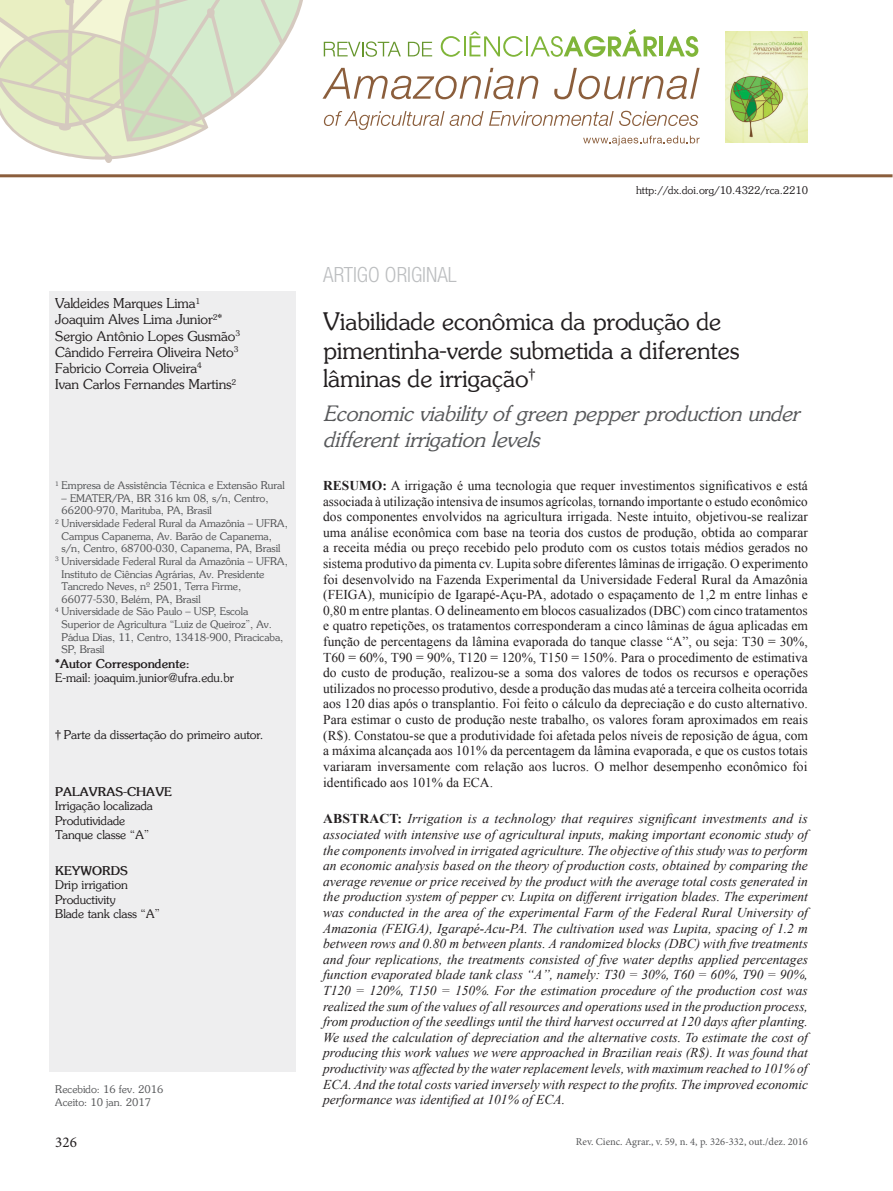
<style>
.page{position:relative;width:893px;height:1191px;background:#fff}
.page>*{position:absolute;margin:0;border:0;box-sizing:border-box;transform-origin:0 0}
.ArticleTitle{font:24px/29px "Souvenir";color:#231f20}
.ArticleTitle-Trans1{font:italic 21px/25.3px "Souvenir";color:#58595b}
.ArticleTypeAlt{font:300 condensed 21px "Helvetica Neue";color:#bcbec0}
.pagenumber{font:15px "Minion Pro";color:#231f20}
.Abstract{font:13.5px/15.6px "Times New Roman";letter-spacing:.005em;color:#231f20;text-align:justify}
.Abstract-Trans1{font:italic 13.5px/15.6px "Times New Roman";color:#231f20;text-align:justify}
.Authors{font:13.5px/16.2px "Souvenir";color:#231f20}
.t1{font:12px/14.4px "Souvenir";color:#231f20}
.t2{font:700 12px "Souvenir";color:#231f20}
.History{font:10.5px/12.6px "Souvenir";color:#58595b}
.pubNameFooter{font:10.5px "Minion Pro";color:#58595b}
.ArticleDOIAlt{font:10.5px "Souvenir";color:#231f20}
.s1{font-weight:700}
.s2{font-weight:700;font-style:normal}
</style>
<div class="page">
<div style="left:49px;top:291px;width:247px;height:780px;background:#eeeeef"></div>
<svg style="left:0;top:0;width:303px;height:163px"></svg>
<hr style="left:0;top:174px;width:892px;height:3px;background:#8b5e3c">
<svg style="left:324px;top:41px;width:77px;height:16px"></svg>
<svg style="left:408px;top:42px;width:24px;height:14px"></svg>
<svg style="left:441px;top:36px;width:19px;height:21px"></svg>
<hr style="left:464px;top:36px;width:2px;height:20px;background:#80b539">
<svg style="left:469px;top:31px;width:54px;height:26px"></svg>
<hr style="left:526px;top:36px;width:2px;height:20px;background:#80b539">
<svg style="left:530px;top:29px;width:127px;height:28px"></svg>
<hr style="left:659px;top:36px;width:4px;height:20px;background:#80b539">
<svg style="left:665px;top:36px;width:33px;height:21px"></svg>
<svg style="left:322px;top:68px;width:216px;height:31px"></svg>
<svg style="left:554px;top:68px;width:146px;height:31px"></svg>
<svg style="left:324px;top:111px;width:120px;height:19px"></svg>
<svg style="left:450px;top:111px;width:248px;height:15px"></svg>
<svg style="left:583px;top:136px;width:117px;height:9px"></svg>
<img style="left:725px;top:32px;width:83px;height:110px">
<p class="Authors" style="left:55px;top:295px;width:186px">Valdeides Marques Lima<sup>1<br></sup>Joaquim Alves Lima Junior<sup>2</sup>*<br>Sergio Antônio Lopes Gusmão<sup>3<br></sup>Cândido Ferreira Oliveira Neto<sup>3<br></sup>Fabricio Correia Oliveira<sup>4<br></sup>Ivan Carlos Fernandes Martins<sup>2</sup></p>
<p class="History" style="left:55px;top:479px;width:231px"><sup>1</sup> Empresa de Assistência Técnica e Extensão Rural</p>
<p class="History" style="left:62px;top:491px;width:208px">– EMATER/PA, BR 316 km 08, s/n, Centro,</p>
<p class="History" style="left:62px;top:504px;width:152px">66200-970, Marituba, PA, Brasil</p>
<p class="History" style="left:55px;top:517px;width:234px"><sup>2</sup> Universidade Federal Rural da Amazônia – UFRA,</p>
<p class="History" style="left:62px;top:529px;width:212px">Campus Capanema, Av. Barão de Capanema,</p>
<p class="History" style="left:62px;top:542px;width:220px">s/n, Centro, 68700-030, Capanema, PA, Brasil</p>
<p class="History" style="left:55px;top:554px;width:234px"><sup>3</sup> Universidade Federal Rural da Amazônia – UFRA,</p>
<p class="History" style="left:62px;top:567px;width:204px">Instituto de Ciências Agrárias, Av. Presidente</p>
<p class="History" style="left:62px;top:580px;width:181px">Tancredo Neves, nº 2501, Terra Firme,</p>
<p class="History" style="left:62px;top:592px;width:140px">66077‑530, Belém, PA, Brasil</p>
<p class="History" style="left:55px;top:605px;width:194px"><sup>4</sup> Universidade de São Paulo – USP, Escola</p>
<p class="History" style="left:62px;top:617px;width:212px">Superior de Agricultura “Luiz de Queiroz”, Av.</p>
<p class="History" style="left:62px;top:630px;width:223px">Pádua Dias, 11, Centro, 13418-900, Piracicaba,</p>
<p class="History" style="left:62px;top:643px;width:44px">SP, Brasil</p>
<p class="t2" style="left:55px;top:655px;width:136px">*Autor Correspondente:</p>
<p class="t1" style="left:55px;top:670px;width:180px">E-mail: joaquim.junior@ufra.edu.br</p>
<p class="t1" style="left:55px;top:727px;width:210px">† Parte da dissertação do primeiro autor.</p>
<p class="t2" style="left:55px;top:784px;width:118px">PALAVRAS-CHAVE</p>
<p class="t1" style="left:55px;top:798px;width:99px">Irrigação localizada<br>Produtividade<br>Tanque classe “A”</p>
<p class="t2" style="left:55px;top:863px;width:74px">KEYWORDS</p>
<p class="t1" style="left:55px;top:877px;width:106px">Drip irrigation<br>Productivity<br>Blade tank class “A”</p>
<p class="History" style="left:55px;top:1083px;width:110px">Recebido: 16 fev. 2016<br>Aceito: 10 jan. 2017</p>
<p class="ArticleTypeAlt" style="left:323px;top:262px;width:135px">ARTIGO ORIGINAL</p>
<p class="ArticleDOIAlt" style="left:636px;top:184px;width:173px">http://dx.doi.org/10.4322/rca.2210</p>
<p class="ArticleTitle" style="left:323px;top:306px;width:417px">Viabilidade econômica da produção de pimentinha-verde submetida a diferentes lâminas de irrigação<sup>†</sup></p>
<p class="ArticleTitle-Trans1" style="left:323px;top:400px;width:477px">Economic viability of green pepper production under different irrigation levels</p>
<p class="Abstract" style="left:323px;top:477px;width:486px"><span class="s1">RESUMO:</span> A irrigação é uma tecnologia que requer investimentos significativos e está associada à utilização intensiva de insumos agrícolas, tornando importante o estudo econômico dos componentes envolvidos na agricultura irrigada. Neste intuito, objetivou‑se realizar uma análise econômica com base na teoria dos custos de produção, obtida ao comparar a receita média ou preço recebido pelo produto com os custos totais médios gerados no sistema produtivo da pimenta cv. Lupita sobre diferentes lâminas de irrigação. O experimento foi desenvolvido na Fazenda Experimental da Universidade Federal Rural da Amazônia (FEIGA), município de Igarapé-Açu-PA, adotado o espaçamento de 1,2 m entre linhas e 0,80 m entre plantas. O delineamento em blocos casualizados (DBC) com cinco tratamentos e quatro repetições, os tratamentos corresponderam a cinco lâminas de água aplicadas em função de percentagens da lâmina evaporada do tanque classe “A”, ou seja: T30 = 30%, T60 = 60%, T90 = 90%, T120 = 120%, T150 = 150%. Para o procedimento de estimativa do custo de produção, realizou-se a soma dos valores de todos os recursos e operações utilizados no processo produtivo, desde a produção das mudas até a terceira colheita ocorrida aos 120 dias após o transplantio. Foi feito o cálculo da depreciação e do custo alternativo.<br>Para estimar o custo de produção neste trabalho, os valores foram aproximados em reais (R$). Constatou-se que a produtividade foi afetada pelos níveis de reposição de água, com a máxima alcançada aos 101% da percentagem da lâmina evaporada, e que os custos totais variaram inversamente com relação aos lucros. O melhor desempenho econômico foi identificado aos 101% da ECA.</p>
<p class="Abstract-Trans1" style="left:323px;top:810px;width:486px"><span class="s2">ABSTRACT:</span> Irrigation is a technology that requires significant investments and is associated with intensive use of agricultural inputs, making important economic study of the components involved in irrigated agriculture. The objective of this study was to perform an economic analysis based on the theory of production costs, obtained by comparing the average revenue or price received by the product with the average total costs generated in the production system of pepper cv. Lupita on different irrigation blades. The experiment was conducted in the area of the experimental Farm of the Federal Rural University of Amazonia (FEIGA), Igarapé-Acu-PA. The cultivation used was Lupita, spacing of 1.2 m between rows and 0.80 m between plants. A randomized blocks (DBC) with five treatments and four replications, the treatments consisted of five water depths applied percentages function evaporated blade tank class “A”, namely: T30 = 30%, T60 = 60%, T90 = 90%, T120 = 120%, T150 = 150%. For the estimation procedure of the production cost was realized the sum of the values of all resources and operations used in the production process, from production of the seedlings until the third harvest occurred at 120 days after planting.<br>We used the calculation of depreciation and the alternative costs. To estimate the cost of producing this work values we were approached in Brazilian reais (R$). It was found that productivity was affected by the water replacement levels, with maximum reached to 101% of ECA. And the total costs varied inversely with respect to the profits. The improved economic performance was identified at 101% of ECA.</p>
<p class="pagenumber" style="left:55px;top:1131px;width:23px">326</p>
<p class="pubNameFooter" style="left:576px;top:1135px;width:234px">Rev. Cienc. Agrar., v. 59, n. 4, p. 326-332, out./dez. 2016</p>
</div>
